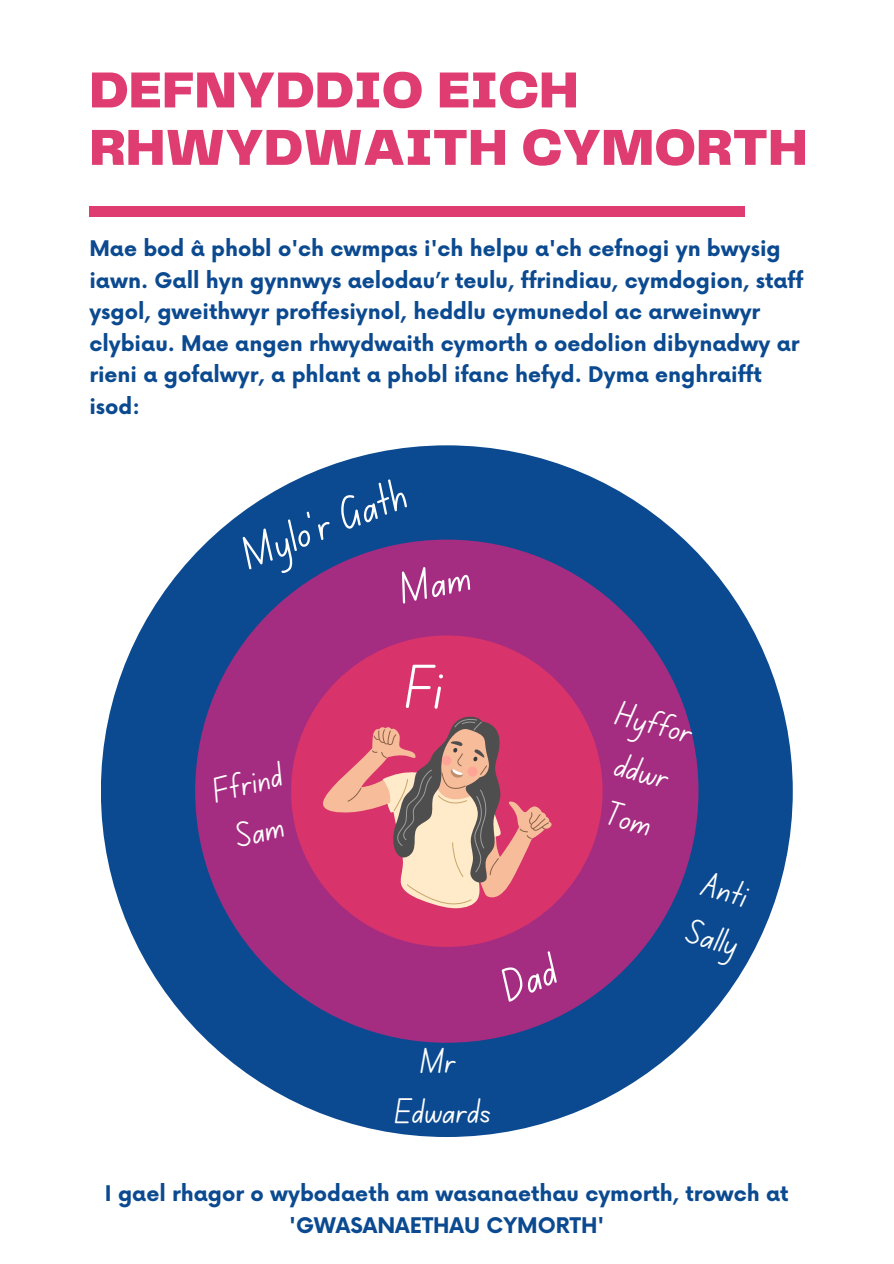
<style>
.page{position:relative;width:894px;height:1264px;background:#fff}
.page>*{position:absolute;margin:0;border:0;box-sizing:border-box;transform-origin:0 0}
.t1{font:63px "Canva School Font";color:#fff}
.t2{font:900 52.5px/57.3px "Telegraf";color:#df3c71}
.t3{font:46.5px "Canva School Font";color:#fff}
.t4{font:36px/49.5px "Canva School Font";color:#fff;text-align:center}
.t5{font:700 21px/31.5px "Now";color:#0b4a90}
</style>
<div class="page">
<div style="left:89px;top:207px;width:655px;height:10px;background:#df3c71"></div>
<div style="left:101px;top:445px;width:691px;height:691px;background:#0b4a90;border-radius:50%"></div>
<div style="left:195px;top:539px;width:503px;height:503px;background:#a42d81;border-radius:50%"></div>
<div style="left:291px;top:635px;width:311px;height:311px;background:#d8336a;border-radius:50%"></div>
<svg style="left:322px;top:716px;width:229px;height:192px"></svg>
<h2 class="t2" style="left:89px;top:64px;width:719px">DEFNYDDIO EICH<br>RHWYDWAITH CYMORTH</h2>
<p class="t5" style="left:89px;top:234px;width:715px">Mae bod â phobl o'ch cwmpas i'ch helpu a'ch cefnogi yn bwysig iawn. Gall hyn gynnwys aelodau’r teulu, ffrindiau, cymdogion, staff ysgol, gweithwyr proffesiynol, heddlu cymunedol ac arweinwyr clybiau. Mae angen rhwydwaith cymorth o oedolion dibynadwy ar rieni a gofalwyr, a phlant a phobl ifanc hefyd. Dyma enghraifft isod:</p>
<h4 class="t3" style="left:236px;top:536px;width:174px;rotate:-22deg">Mylo’r Gath</h4>
<p class="t4" style="left:208px;top:771px;width:72px;rotate:-14deg">Ffrind<br>Sam</p>
<h3 class="t1" style="left:405px;top:659px;width:38px">Fi</h3>
<h4 class="t4" style="left:394px;top:1040px;width:98px">Mr<br>Edwards</h4>
<h4 class="t4" style="left:622px;top:693px;width:79px;rotate:15deg">Hyffor ddwr<br>Tom</h4>
<h3 class="t4" style="left:705px;top:863px;width:54px;text-align:left;rotate:15deg">Anti<br>Saly</h3>
<h4 class="t5" style="left:105px;top:1179px;width:685px;text-align:center">I gael rhagor o wybodaeth am wasanaethau cymorth, trowch at 'GWASANAETHAU CYMORTH'</h4>
</div>
